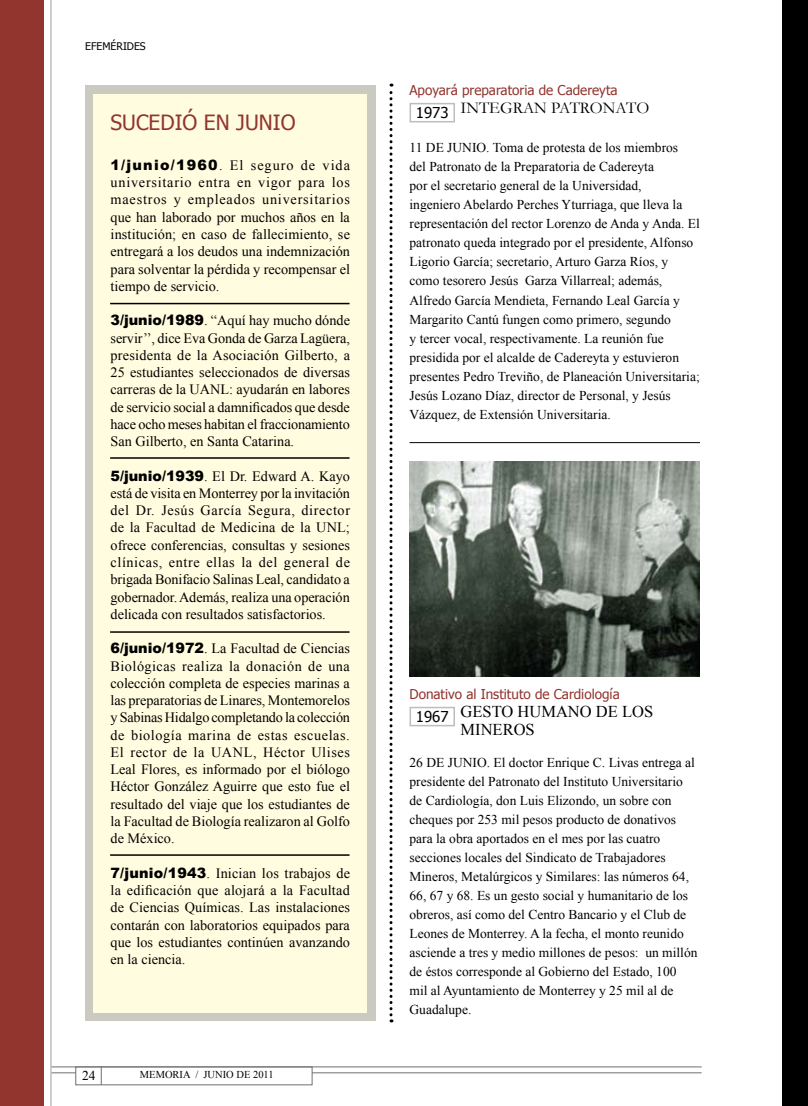
<style>
.page{position:relative;width:808px;height:1106px;background:#fff}
.page>*{position:absolute;margin:0;border:0;box-sizing:border-box;transform-origin:0 0}
.t1{font:21px "Tahoma";color:#92352f}
.t2{font:16.5px "Times New Roman";color:#000}
.t3{font:16.5px "Garamond";color:#000}
.t4{font:15px "Tahoma";color:#000}
.t5{font:14.25px/17.2px "Times New Roman";color:#000;text-align:justify}
.t6{font:13.5px/19px "Times New Roman";color:#000}
.t7{font:13.5px "Tahoma";color:#92352f}
.t8{font:10.5px "Times New Roman";color:#000}
.t9{font:10.5px "Tahoma";color:#000}
.s1{font-family:"Arial";font-weight:900}
</style>
<div class="page">
<div style="left:0;top:0;width:43px;height:1106px;background:#92352f"></div>
<hr style="left:51px;top:1072px;width:651px;height:1px;background:#6d6f71">
<div style="left:75px;top:1066px;width:237px;height:19px;background:#fff;border:1px solid #6d6f71"></div>
<hr style="left:51px;top:1066px;width:651px;height:1px;background:#6d6f71">
<svg style="left:101px;top:1066px;width:1px;height:18px"></svg>
<hr style="left:50px;top:0;width:2px;height:1106px;background:#bcbdc0">
<div style="left:85px;top:85px;width:290px;height:935px;background:#cacac0"></div>
<div style="left:94px;top:94px;width:273px;height:918px;background:#fffcdf"></div>
<hr style="left:410px;top:442px;width:290px;height:1px;background:#000">
<hr style="left:110px;top:303px;width:240px;height:1px;background:#000">
<hr style="left:110px;top:457px;width:240px;height:2px;background:#000">
<svg style="left:389px;top:84px;width:3px;height:938px"></svg>
<div style="left:410px;top:103px;width:45px;height:19px;border:2px solid #bcbdc0"></div>
<div style="left:410px;top:706px;width:45px;height:20px;border:2px solid #bcbdc0"></div>
<hr style="left:110px;top:631px;width:240px;height:2px;background:#000">
<div style="left:782px;top:0;width:26px;height:1106px;background:#000"></div>
<hr style="left:110px;top:854px;width:240px;height:1px;background:#000">
<img style="left:410px;top:461px;width:290px;height:215px">
<p class="t9" style="left:85px;top:39px;width:62px">EFEMÉRIDES</p>
<p class="t7" style="left:410px;top:81px;width:210px">Apoyará preparatoria de Cadereyta</p>
<p class="t3" style="left:460px;top:97px;width:19px">INTEGRAN</p>
<p class="t3" style="left:551px;top:97px;width:12px">PATRONATO</p>
<p class="t6" style="left:410px;top:138px;width:47px">11 de junio</p>
<h1 class="t1" style="left:111px;top:108px;width:186px">SUCEDIÓ EN JUNIO</h1>
<p class="t4" style="left:416px;top:103px;width:34px">1973</p>
<p class="t6" style="left:410px;top:138px;width:292px;text-indent:77px">. Toma de protesta de los miembros<br>del Patronato de la Preparatoria de Cadereyta<br>por el secretario general de la Universidad,<br>ingeniero Abelardo Perches Yturriaga, que lleva la representación del rector Lorenzo de Anda y Anda. El patronato queda integrado por el presidente, Alfonso Ligorio García; secretario, Arturo Garza Ríos, y como tesorero Jesús Garza Villarreal; además, Alfredo García Mendieta, Fernando Leal García y Margarito Cantú fungen como primero, segundo<br>y tercer vocal, respectivamente. La reunión fue presidida por el alcalde de Cadereyta y estuvieron presentes Pedro Treviño, de Planeación Universitaria; Jesús Lozano Díaz, director de Personal, y Jesús Vázquez, de Extensión Universitaria.</p>
<p class="t5" style="left:111px;top:156px;width:241px"><span class="s1">1/junio/1960</span>. El seguro de vida universitario entra en vigor para los maestros y empleados universitarios que han laborado por muchos años en la institución; en caso de fallecimiento, se entregará a los deudos una indemnización para solventar la pérdida y recompensar el tiempo de servicio.</p>
<p class="t5" style="left:111px;top:312px;width:241px"><span class="s1">3/junio/1989</span>. “Aquí hay mucho dónde servir’’, dice Eva Gonda de Garza Lagüera, presidenta de la Asociación Gilberto, a 25 estudiantes seleccionados de diversas carreras de la UANL: ayudarán en labores de servicio social a damnificados que desde hace ocho meses habitan el fraccionamiento San Gilberto, en Santa Catarina.</p>
<p class="t5" style="left:111px;top:467px;width:241px"><span class="s1">5/junio/1939</span>. El Dr. Edward A. Kayo está de visita en Monterrey por la invitación del Dr. Jesús García Segura, director de la Facultad de Medicina de la UNL; ofrece conferencias, consultas y sesiones clínicas, entre ellas la del general de brigada Bonifacio Salinas Leal, candidato a gobernador. Además, realiza una operación delicada con resultados satisfactorios.</p>
<p class="t5" style="left:111px;top:639px;width:241px"><span class="s1">6/junio/1972</span>. La Facultad de Ciencias Biológicas realiza la donación de una colección completa de especies marinas a las preparatorias de Linares, Montemorelos y Sabinas Hidalgo completando la colección de biología marina de estas escuelas.<br>El rector de la UANL, Héctor Ulises Leal Flores, es informado por el biólogo Héctor González Aguirre que esto fue el resultado del viaje que los estudiantes de la Facultad de Biología realizaron al Golfo de México.</p>
<p class="t5" style="left:111px;top:864px;width:241px"><span class="s1">7/junio/1943</span>. Inician los trabajos de la edificación que alojará a la Facultad de Ciencias Químicas. Las instalaciones contarán con laboratorios equipados para que los estudiantes continúen avanzando en la ciencia.</p>
<p class="t7" style="left:410px;top:685px;width:212px">Donativo al Instituto de Cardiología</p>
<p class="t2" style="left:460px;top:700px;width:23px">Gesto</p>
<p class="t2" style="left:517px;top:700px;width:14px">humano</p>
<p class="t2" style="left:596px;top:700px;width:38px">de los</p>
<p class="t2" style="left:460px;top:718px;width:12px">mineros</p>
<p class="t6" style="left:410px;top:752px;width:289px">26 DE JUNIO. El doctor Enrique C. Livas entrega al presidente del Patronato del Instituto Universitario de Cardiología, don Luis Elizondo, un sobre con cheques por 253 mil pesos producto de donativos para la obra aportados en el mes por las cuatro secciones locales del Sindicato de Trabajadores Mineros, Metalúrgicos y Similares: las números 64, 66, 67 y 68. Es un gesto social y humanitario de los obreros, así como del Centro Bancario y el Club de Leones de Monterrey. A la fecha, el monto reunido asciende a tres y medio millones de pesos: un millón de éstos corresponde al Gobierno del Estado, 100 mil al Ayuntamiento de Monterrey y 25 mil al de Guadalupe.</p>
<p class="t4" style="left:416px;top:706px;width:34px">1967</p>
<p class="t6" style="left:82px;top:1066px;width:15px">24</p>
<p class="t8" style="left:140px;top:1067px;width:135px">MEMORIA / JUNIO DE 2011</p>
</div>
